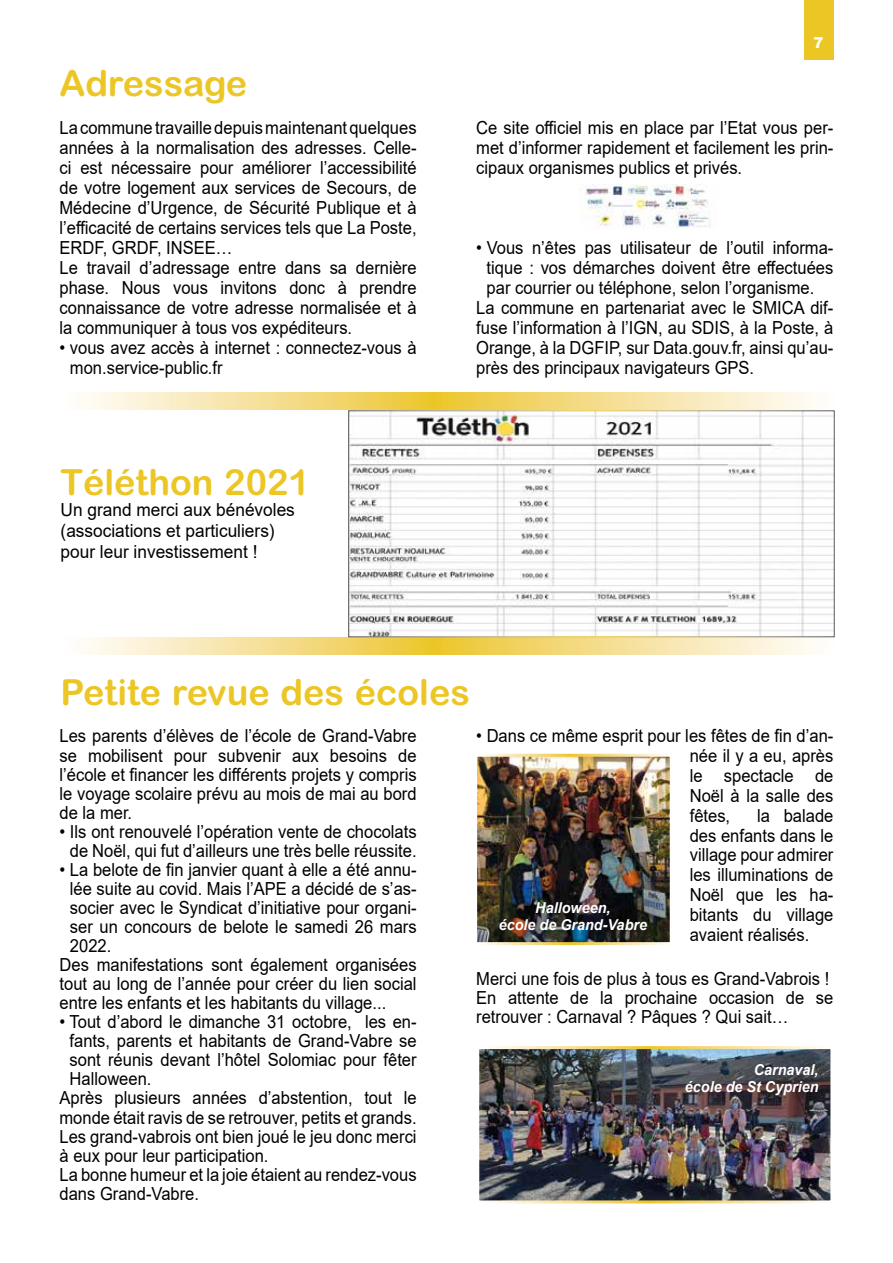
<style>
.page{position:relative;width:893px;height:1263px;background:#fff}
.page>*{position:absolute;margin:0;border:0;box-sizing:border-box;transform-origin:0 0}
.t1{font:700 36px "Arial Rounded MT";color:#ecc625}
.t2{font:18px/20px "Arial";color:#000;text-align:justify;scale:.92 1}
.t3{font:18px/21px "Arial";color:#000;scale:.96 1}
.t4{font:italic 700 15px/16.5px "Arial";color:#fff;text-align:right;scale:.96 1}
.t5{font:900 15px "Arial";color:#fff}
</style>
<div class="page">
<div style="left:804px;top:0;width:29px;height:60px;background:#ecc625"></div>
<svg style="left:84px;top:393px;width:730px;height:17px;background:#f5e096"></svg>
<svg style="left:84px;top:638px;width:729px;height:17px;background:#f5e096"></svg>
<img style="left:350px;top:412px;width:483px;height:223px">
<div style="left:348px;top:410px;width:487px;height:227px;border:1px solid #fff"></div>
<img style="left:579px;top:185px;width:131px;height:44px">
<img style="left:480px;top:1050px;width:349px;height:149px">
<div style="left:476px;top:1046px;width:357px;height:157px;border:3px solid #fff"></div>
<img style="left:478px;top:758px;width:191px;height:183px">
<div style="left:474px;top:754px;width:199px;height:191px;border:3px solid #fff"></div>
<h1 class="t1" style="left:60px;top:62px;width:189px">Adressage</h1>
<p class="t2" style="left:60px;top:118px;width:390px;text-align:left">La commune travaille depuis maintenant quelques années à la normalisation des adresses. Celle&shy;ci est nécessaire pour améliorer l’accessibilité de votre logement aux services de Secours, de Médecine d’Urgence, de Sécurité Publique et à l’efficacité de certains services tels que La Poste, ERDF, GRDF, INSEE…<br>Le travail d’adressage entre dans sa dernière phase. Nous vous invitons donc à prendre connaissance de votre adresse normalisée et à la communiquer à tous vos expéditeurs.</p>
<p class="t2" style="left:70px;top:338px;width:378px;text-indent:-10px">• vous avez accès à internet : connectez-vous à mon.service-public.fr</p>
<h1 class="t1" style="left:61px;top:461px;width:251px">Téléthon 2021</h1>
<p class="t3" style="left:61px;top:499px;width:246px">Un grand merci aux bénévoles (associations et particuliers) pour leur investissement !</p>
<p class="t5" style="left:814px;top:32px;width:12px">7</p>
<p class="t2" style="left:476px;top:118px;width:390px">Ce site officiel mis en place par l’Etat vous per&shy;met d’informer rapidement et facilement les prin&shy;cipaux organismes publics et privés.</p>
<p class="t2" style="left:476px;top:238px;width:390px">• Vous n’êtes pas utilisateur de l’outil informa-</p>
<p class="t2" style="left:487px;top:258px;width:378px">tique : vos démarches doivent être effectuées</p>
<p class="t2" style="left:487px;top:278px;width:358px">par courrier ou téléphone, selon l’organisme.</p>
<p class="t2" style="left:476px;top:298px;width:390px">La commune en partenariat avec le SMICA dif-</p>
<p class="t2" style="left:476px;top:318px;width:390px">fuse l’information à l’IGN, au SDIS, à la Poste, à</p>
<p class="t2" style="left:476px;top:338px;width:390px">Orange, à la DGFIP, sur Data.gouv.fr, ainsi qu’au-</p>
<p class="t2" style="left:476px;top:358px;width:304px">près des principaux navigateurs GPS.</p>
<h1 class="t1" style="left:61px;top:671px;width:411px">Petite revue des écoles</h1>
<p class="t2" style="left:60px;top:726px;width:390px;line-height:19px">Les parents d’élèves de l’école de Grand-Vabre se mobilisent pour subvenir aux besoins de l’école et financer les différents projets y compris le voyage scolaire prévu au mois de mai au bord de la mer.</p>
<p class="t2" style="left:60px;top:822px;width:390px;line-height:19px;text-align:center">• Ils ont renouvelé l’opération vente de chocolats de Noël, qui fut d’ailleurs une très belle réussite.</p>
<p class="t2" style="left:60px;top:859px;width:390px">• La belote de fin janvier quant à elle a été annu-</p>
<p class="t2" style="left:70px;top:878px;width:378px">lée suite au covid. Mais l’APE a décidé de s’as-</p>
<p class="t2" style="left:70px;top:897px;width:378px">socier avec le Syndicat d’initiative pour organi-</p>
<p class="t2" style="left:70px;top:916px;width:378px">ser un concours de belote le samedi 26 mars</p>
<p class="t2" style="left:70px;top:936px;width:47px">2022.</p>
<p class="t2" style="left:60px;top:955px;width:390px">Des manifestations sont également organisées</p>
<p class="t2" style="left:60px;top:974px;width:390px">tout au long de l’année pour créer du lien social</p>
<p class="t2" style="left:60px;top:993px;width:357px">entre les enfants et les habitants du village...</p>
<p class="t2" style="left:60px;top:1012px;width:390px">• Tout d’abord le dimanche 31 octobre, les en-</p>
<p class="t2" style="left:70px;top:1031px;width:379px">fants, parents et habitants de Grand-Vabre se</p>
<p class="t2" style="left:70px;top:1050px;width:379px">sont réunis devant l’hôtel Solomiac pour fêter</p>
<p class="t2" style="left:70px;top:1069px;width:91px">Halloween.</p>
<p class="t2" style="left:60px;top:1088px;width:390px">Après plusieurs années d’abstention, tout le</p>
<p class="t2" style="left:60px;top:1107px;width:390px">monde était ravis de se retrouver, petits et grands.</p>
<p class="t2" style="left:60px;top:1126px;width:390px">Les grand-vabrois ont bien joué le jeu donc merci</p>
<p class="t2" style="left:60px;top:1145px;width:229px">à eux pour leur participation.</p>
<p class="t2" style="left:60px;top:1164px;width:390px">La bonne humeur et la joie étaient au rendez-vous</p>
<p class="t2" style="left:60px;top:1183px;width:153px">dans Grand-Vabre.</p>
<p class="t2" style="left:690px;top:726px;width:158px;text-indent:-213px">• Dans ce même esprit pour les fêtes de fin d’an&shy;née il y a eu, après le spectacle de Noël à la salle des fêtes,</p>
<p class="t2" style="left:690px;top:805px;width:158px;text-indent:68px">la balade des enfants dans le village pour admirer les illuminations de Noël que les ha&shy;bitants du village avaient réalisés.</p>
<p class="t2" style="left:476px;top:969px;width:390px;line-height:19px;text-align:left">Merci une fois de plus à tous es Grand-Vabrois !<br>En attente de la prochaine occasion de se retrouver : Carnaval ? Pâques ? Qui sait…</p>
<p class="t4" style="left:685px;top:1062px;width:141px">Carnaval,<br>école de St Cyprien</p>
<p class="t4" style="left:499px;top:900px;width:156px;text-align:center">Halloween,<br>école de Grand-Vabre</p>
</div>
